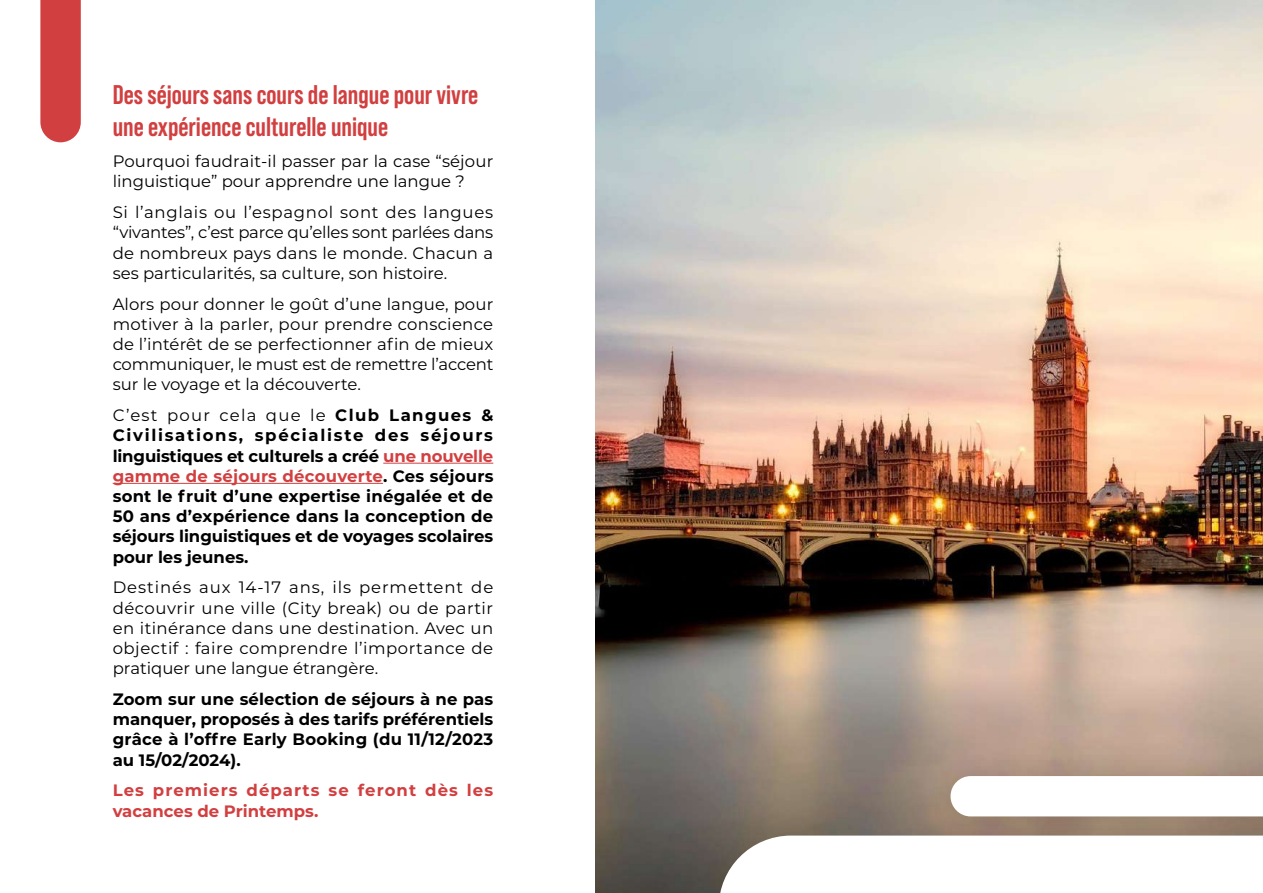
<style>
.page{position:relative;width:1263px;height:893px;background:#fff}
.page>*{position:absolute;margin:0;border:0;box-sizing:border-box;transform-origin:0 0}
.t1{font:700 27px/32.8px "Bebas Neue Pro";color:#d23f40}
.t2{font:16.5px/20.2px "Montserrat";color:#000;text-align:justify}
.t3{font:700 16.5px/20.2px "Montserrat";color:#000;text-align:justify}
.t4{font:700 16.5px/20.2px "Montserrat";letter-spacing:.06em;color:#d23f40}
.s1{font-weight:400}
.s2{color:#d23f40}
</style>
<div class="page">
<hr style="left:383px;top:463px;width:110px;height:1px;background:#d23f40">
<hr style="left:113px;top:483px;width:270px;height:1px;background:#d23f40">
<img style="left:595px;top:0;width:668px;height:893px">
<div style="left:628px;top:740px;width:635px;height:153px;background:#000;opacity:.12"></div>
<svg style="left:719px;top:836px;width:544px;height:57px"></svg>
<div style="left:925px;top:749px;width:338px;height:94px;background:#000;opacity:.12"></div>
<svg style="left:950px;top:776px;width:313px;height:40px"></svg>
<svg style="left:40px;top:0;width:41px;height:142px;background:#d34748"></svg>
<h1 class="t1" style="left:113px;top:77px;width:367px">Des séjours sans cours de langue pour vivre une expérience culturelle unique</h1>
<p class="t2" style="left:113px;top:151px;width:382px">Pourquoi faudrait-il passer par la case “séjour linguistique” pour apprendre une langue ?</p>
<p class="t2" style="left:113px;top:202px;width:382px">Si l’anglais ou l’espagnol sont des langues “vivantes”, c’est parce qu’elles sont parlées dans de nombreux pays dans le monde. Chacun a ses particularités, sa culture, son histoire.</p>
<p class="t2" style="left:113px;top:293px;width:382px">Alors pour donner le goût d’une langue, pour motiver à la parler, pour prendre conscience de l’intérêt de se perfectionner afin de mieux communiquer, le must est de remettre l’accent sur le voyage et la découverte.</p>
<p class="t3" style="left:113px;top:404px;width:382px"><span class="s1">C’est pour cela que le</span> Club Langues &amp; Civilisations, spécialiste des séjours linguistiques et culturels a créé <span class="s2">une nouvelle gamme de séjours découverte</span>. Ces séjours sont le fruit d’une expertise inégalée et de 50 ans d’expérience dans la conception de séjours linguistiques et de voyages scolaires pour les jeunes.</p>
<p class="t2" style="left:113px;top:577px;width:382px">Destinés aux 14-17 ans, ils permettent de découvrir une ville (City break) ou de partir en itinérance dans une destination. Avec un objectif : faire comprendre l’importance de pratiquer une langue étrangère.</p>
<p class="t3" style="left:113px;top:688px;width:382px">Zoom sur une sélection de séjours à ne pas manquer, proposés à des tarifs préférentiels grâce à l’offre Early Booking (du 11/12/2023 au 15/02/2024).</p>
<p class="t4" style="left:113px;top:780px;width:382px">Les premiers départs se feront dès les vacances de Printemps.</p>
</div>
